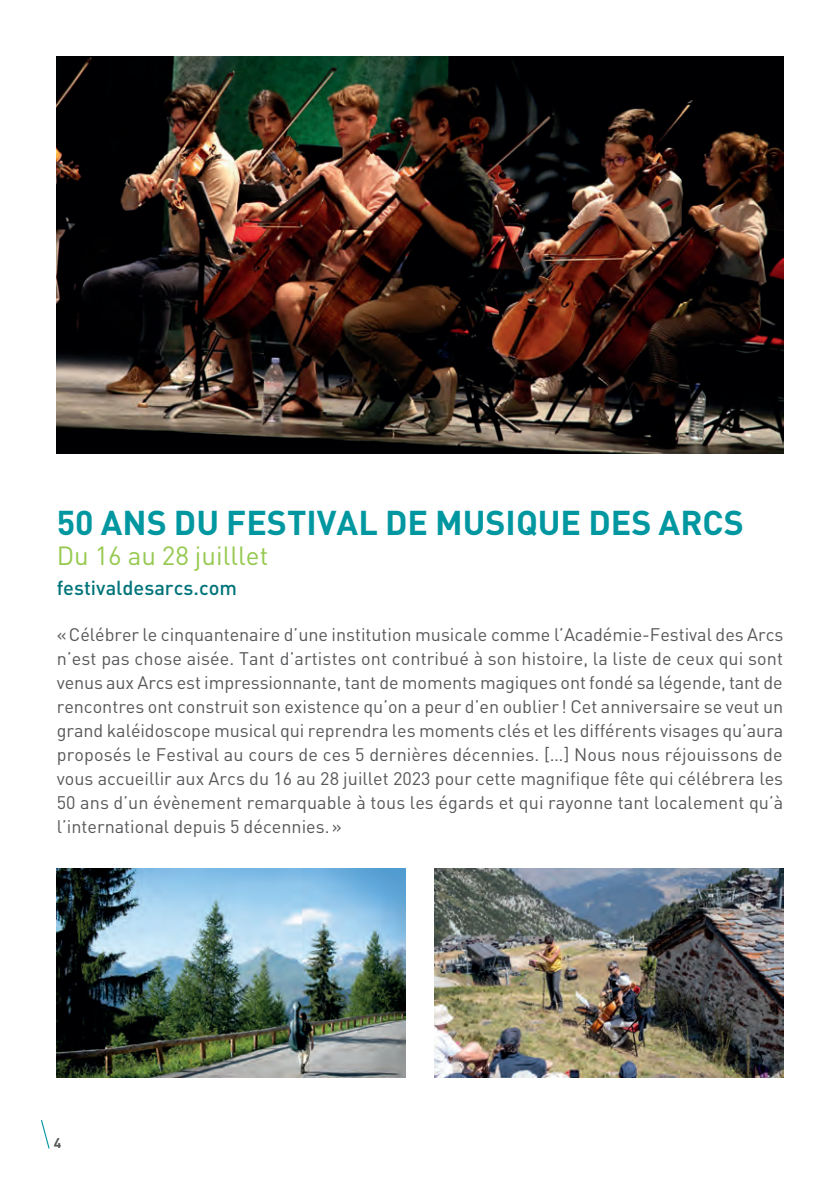
<style>
.page{position:relative;width:840px;height:1191px;background:#fff}
.page>*{position:absolute;margin:0;border:0;box-sizing:border-box;transform-origin:0 0}
.t1{font:700 34px "DIN";color:#0097a0}
.t2{font:26px "DIN";color:#96c94f}
.t3{font:500 20px "DIN";color:#00747a}
.t4{font:18px/24px "DIN";color:#57585a;text-align:justify}
.t5{font:700 14px "DIN";color:#57585a}
</style>
<div class="page">
<svg style="left:41px;top:1120px;width:9px;height:28px"></svg>
<img style="left:57px;top:57px;width:725px;height:397px">
<img style="left:57px;top:868px;width:348px;height:209px">
<img style="left:434px;top:868px;width:348px;height:209px">
<h1 class="t1" style="left:57px;top:500px;width:688px">50 ANS DU FESTIVAL DE MUSIQUE DES ARCS</h1>
<h2 class="t2" style="left:57px;top:539px;width:213px">Du 16 au 28 juilllet</h2>
<p class="t3" style="left:57px;top:574px;width:182px">festivaldesarcs.com</p>
<p class="t4" style="left:57px;top:622px;width:727px">« Célébrer le cinquantenaire d’une institution musicale comme l’Académie-Festival des Arcs n’est pas chose aisée. Tant d’artistes ont contribué à son histoire, la liste de ceux qui sont venus aux Arcs est impressionnante, tant de moments magiques ont fondé sa légende, tant de rencontres ont construit son existence qu’on a peur d’en oublier ! Cet anniversaire se veut un grand kaléidoscope musical qui reprendra les moments clés et les différents visages qu’aura proposés le Festival au cours de ces 5 dernières décennies. […] Nous nous réjouissons de vous accueillir aux Arcs du 16 au 28 juillet 2023 pour cette magnifique fête qui célébrera les 50 ans d’un évènement remarquable à tous les égards et qui rayonne tant localement qu’à l’international depuis 5 décennies. »</p>
<p class="t5" style="left:54px;top:1134px;width:9px">4</p>
</div>
